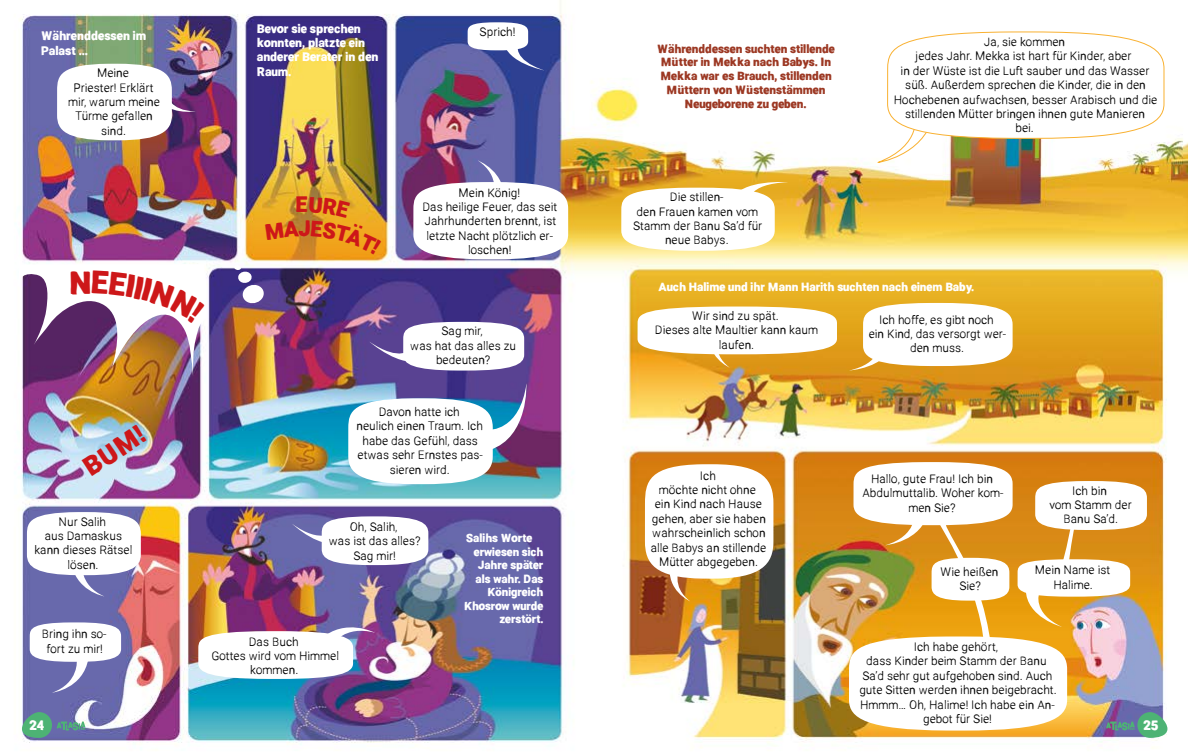
<style>
.page{position:relative;width:1188px;height:756px;background:#fff}
.page>*{position:absolute;margin:0;border:0;box-sizing:border-box;transform-origin:0 0}
.t1{font:700 31px "Ramona";color:#cd1719}
.t2{font:700 26.2px "Ramona";color:#cd1719}
.t3{font:700 21.3px "Ramona";color:#cd1719}
.t4{font:700 13px "Ramona";color:#fff}
.t5{font:300 12px/14.4px "Ramona";color:#000;text-align:center}
.t6{font:700 12px/14.4px "Ramona";color:#fff}
.t7{font:700 11.5px/13.8px "Ramona";color:#9c3823;text-align:center}
.t8{font:700 11.5px "Ramona";color:#fff}
.t9{font:700 11.3px "Ramona";color:#fff}
</style>
<div class="page">
<img style="left:19px;top:0;width:1169px;height:748px">
<svg style="left:413px;top:160px;width:155px;height:99px"></svg>
<svg style="left:369px;top:322px;width:155px;height:49px"></svg>
<svg style="left:292px;top:516px;width:136px;height:49px"></svg>
<svg style="left:234px;top:265px;width:31px;height:39px"></svg>
<svg style="left:468px;top:22px;width:76px;height:48px"></svg>
<svg style="left:348px;top:383px;width:181px;height:101px"></svg>
<svg style="left:30px;top:622px;width:91px;height:71px"></svg>
<img style="left:198px;top:617px;width:177px;height:62px">
<svg style="left:154px;top:418px;width:5px;height:37px"></svg>
<svg style="left:27px;top:512px;width:114px;height:84px"></svg>
<svg style="left:57px;top:64px;width:139px;height:76px"></svg>
<svg style="left:621px;top:179px;width:167px;height:72px"></svg>
<svg style="left:638px;top:307px;width:199px;height:61px"></svg>
<svg style="left:849px;top:303px;width:164px;height:68px"></svg>
<svg style="left:877px;top:31px;width:288px;height:133px"></svg>
<svg style="left:645px;top:464px;width:128px;height:137px"></svg>
<svg style="left:22px;top:712px;width:63px;height:26px;background:#679598"></svg>
<svg style="left:849px;top:462px;width:318px;height:276px"></svg>
<svg style="left:19px;top:264px;width:189px;height:112px"></svg>
<svg style="left:265px;top:196px;width:117px;height:59px;background:#e09f24"></svg>
<p class="t6" style="left:41px;top:29px;width:107px">Währenddessen im<br>Palast ...</p>
<p class="t6" style="left:257px;top:22px;width:123px">Bevor sie sprechen konnten, platzte ein anderer Berater in den<br>Raum.</p>
<p class="t5" style="left:68px;top:67px;width:93px">Meine<br>Priester! Erklärt mir, warum meine<br>Türme gefallen sind.</p>
<h1 class="t1" style="left:69px;top:262px;width:26px">N</h1>
<h3 class="t3" style="left:295px;top:190px;width:15px">E</h3>
<p class="t5" style="left:480px;top:26px;width:37px">Sprich!</p>
<p class="t5" style="left:422px;top:187px;width:136px">Mein König!<br>Das heilige Feuer, das seit<br>Jahrhunderten brennt, ist letzte Nacht plötzlich er&shy;loschen!</p>
<p class="t5" style="left:410px;top:325px;width:107px">Sag mir,<br>was hat das alles zu bedeuten?</p>
<h2 class="t2" style="left:76px;top:455px;width:70px;rotate:-34deg">BUM!</h2>
<p class="t5" style="left:34px;top:516px;width:100px">Nur Salih<br>aus Damaskus kann dieses Rätsel lösen.</p>
<p class="t5" style="left:357px;top:406px;width:128px">Davon hatte ich<br>neulich einen Traum. Ich habe das Gefühl, dass etwas sehr Ernstes pas&shy;sieren wird.</p>
<p class="t5" style="left:329px;top:521px;width:93px">Oh, Salih,<br>was ist das alles?<br>Sag mir!</p>
<p class="t9" style="left:466px;top:531px;width:68px">Salihs Worte</p>
<p class="t9" style="left:474px;top:544px;width:71px">erwiesen sich</p>
<p class="t9" style="left:478px;top:558px;width:67px">Jahre später</p>
<p class="t9" style="left:476px;top:571px;width:69px">als wahr. Das</p>
<p class="t9" style="left:488px;top:585px;width:57px">Königreich</p>
<p class="t9" style="left:464px;top:598px;width:81px">Khosrow wurde</p>
<p class="t9" style="left:499px;top:612px;width:45px">zerstört.</p>
<p class="t7" style="left:657px;top:42px;width:179px">Währenddessen suchten stillende<br>Mütter in Mekka nach Babys. In<br>Mekka war es Brauch, stillenden<br>Müttern von Wüstenstämmen<br>Neugeborene zu geben.</p>
<p class="t5" style="left:633px;top:191px;width:131px">Die stillen-<br>den Frauen kamen vom<br>Stamm der Banu Sa’d für neue Babys.</p>
<p class="t5" style="left:894px;top:36px;width:265px">Ja, sie kommen<br>jedes Jahr. Mekka ist hart für Kinder, aber<br>in der Wüste ist die Luft sauber und das Wasser süß. Außerdem sprechen die Kinder, die in den Hochebenen aufwachsen, besser Arabisch und die stillenden Mütter bringen ihnen gute Manieren<br>bei.</p>
<p class="t8" style="left:659px;top:280px;width:317px">Auch Halime und ihr Mann Harith suchten nach einem Baby.</p>
<p class="t5" style="left:655px;top:310px;width:165px">Wir sind zu spät.<br>Dieses alte Maultier kann kaum laufen.</p>
<p class="t5" style="left:869px;top:314px;width:139px">Ich hoffe, es gibt noch<br>ein Kind, das versorgt wer&shy;den muss.</p>
<p class="t5" style="left:651px;top:470px;width:117px">Ich<br>möchte nicht ohne<br>ein Kind nach Hause gehen, aber sie haben wahrscheinlich schon alle Babys an stillende<br>Mütter abgegeben.</p>
<p class="t5" style="left:862px;top:473px;width:143px">Hallo, gute Frau! Ich bin<br>Abdulmuttalib. Woher kom&shy;men Sie?</p>
<p class="t5" style="left:1050px;top:485px;width:84px">Ich bin<br>vom Stamm der<br>Banu Sa’d.</p>
<p class="t5" style="left:941px;top:566px;width:59px">Wie heißen<br>Sie?</p>
<p class="t5" style="left:1035px;top:564px;width:77px">Mein Name ist<br>Halime.</p>
<p class="t5" style="left:42px;top:629px;width:66px">Bring ihn so&shy;fort zu mir!</p>
<p class="t5" style="left:211px;top:636px;width:129px">Das Buch<br>Gottes wird vom Himmel kommen.</p>
<p class="t5" style="left:859px;top:641px;width:199px">Ich habe gehört,<br>dass Kinder beim Stamm der Banu<br>Sa’d sehr gut aufgehoben sind. Auch gute Sitten werden ihnen beigebracht.<br>Hmmm… Oh, Halime! Ich habe ein An&shy;gebot für Sie!</p>
<p class="t4" style="left:30px;top:716px;width:16px">24</p>
<p class="t4" style="left:1144px;top:717px;width:16px">25</p>
</div>
